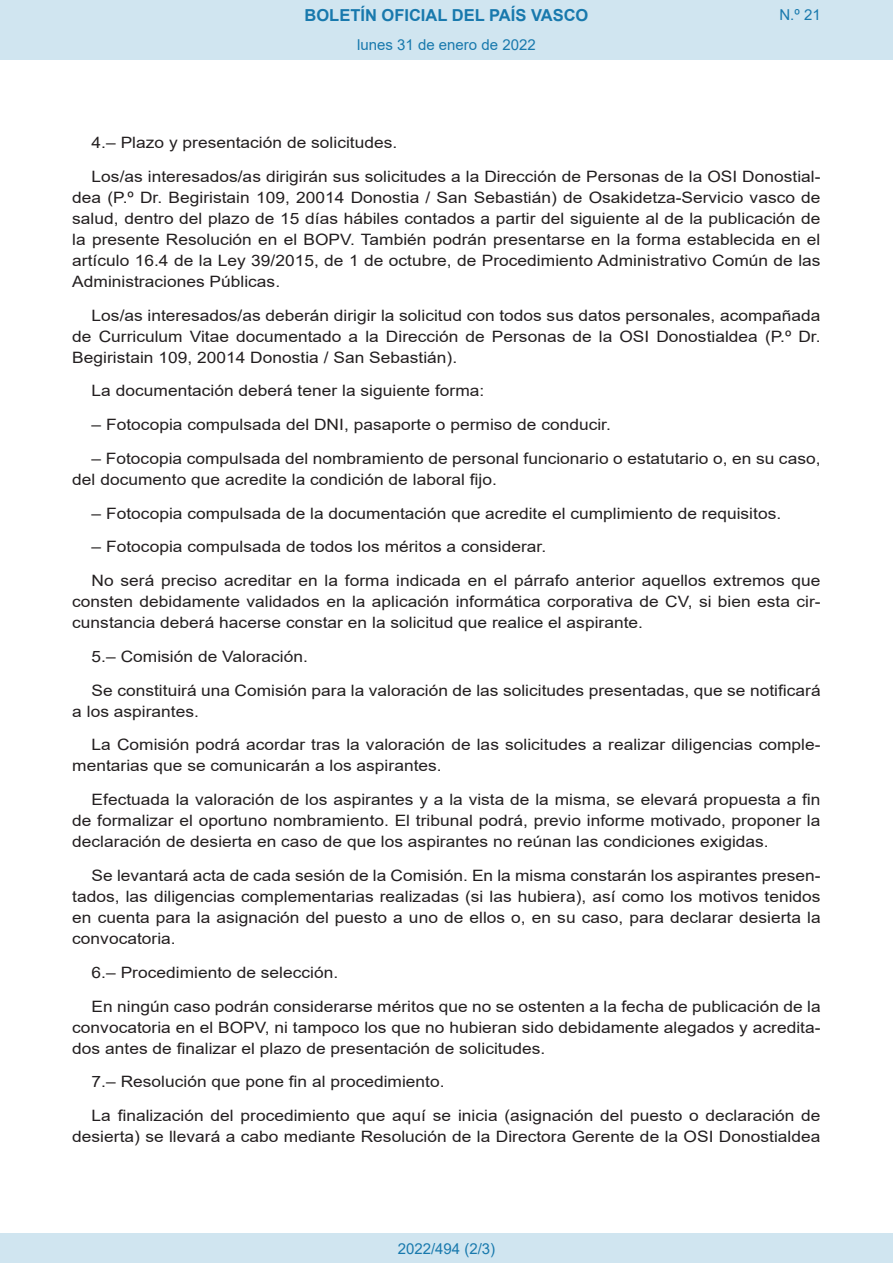
<style>
.page{position:relative;width:893px;height:1263px;background:#fff}
.page>*{position:absolute;margin:0;border:0;box-sizing:border-box;transform-origin:0 0}
.t1{font:700 16.5px "Arial";color:#1879ad}
.BOPVDetalle{font:15.6px/21px "Arial";color:#231f20;text-align:justify;scale:1.11 1}
.Paginacion_Centro{font:15px "Arial";color:#1879ad}
</style>
<div class="page">
<div style="left:0;top:0;width:893px;height:60px;background:#d0e5f0"></div>
<div style="left:0;top:1233px;width:893px;height:30px;background:#d0e5f0"></div>
<p class="t1" style="left:305px;top:3px;width:285px">BOLETÍN OFICIAL DEL PAÍS VASCO</p>
<p class="Paginacion_Centro" style="left:357px;top:35px;width:180px">lunes 31 de enero de 2022</p>
<p class="Paginacion_Centro" style="left:779px;top:5px;width:43px">N.º 21</p>
<p class="BOPVDetalle" style="left:92px;top:132px;width:277px">4.– Plazo y presentación de solicitudes.</p>
<p class="BOPVDetalle" style="left:72px;top:166px;width:676px;text-indent:19px">Los/as interesados/as dirigirán sus solicitudes a la Dirección de Personas de la OSI Donostial&shy;dea (P.º Dr. Begiristain 109, 20014 Donostia / San Sebastián) de Osakidetza-Servicio vasco de salud, dentro del plazo de 15 días hábiles contados a partir del siguiente al de la publicación de la presente Resolución en el BOPV. También podrán presentarse en la forma establecida en el artículo 16.4 de la Ley 39/2015, de 1 de octubre, de Procedimiento Administrativo Común de las Administraciones Públicas.</p>
<p class="BOPVDetalle" style="left:72px;top:305px;width:676px;text-indent:19px">Los/as interesados/as deberán dirigir la solicitud con todos sus datos personales, acompañada de Curriculum Vitae documentado a la Dirección de Personas de la OSI Donostialdea (P.º Dr.<br>Begiristain 109, 20014 Donostia / San Sebastián).</p>
<p class="BOPVDetalle" style="left:92px;top:380px;width:355px">La documentación deberá tener la siguiente forma:</p>
<p class="BOPVDetalle" style="left:92px;top:414px;width:469px">– Fotocopia compulsada del DNI, pasaporte o permiso de conducir.</p>
<p class="BOPVDetalle" style="left:72px;top:448px;width:676px;text-indent:19px">– Fotocopia compulsada del nombramiento de personal funcionario o estatutario o, en su caso, del documento que acredite la condición de laboral fijo.</p>
<p class="BOPVDetalle" style="left:92px;top:503px;width:623px">– Fotocopia compulsada de la documentación que acredite el cumplimiento de requisitos.</p>
<p class="BOPVDetalle" style="left:92px;top:536px;width:411px">– Fotocopia compulsada de todos los méritos a considerar.</p>
<p class="BOPVDetalle" style="left:72px;top:570px;width:676px;text-indent:19px">No será preciso acreditar en la forma indicada en el párrafo anterior aquellos extremos que consten debidamente validados en la aplicación informática corporativa de CV, si bien esta cir&shy;cunstancia deberá hacerse constar en la solicitud que realice el aspirante.</p>
<p class="BOPVDetalle" style="left:92px;top:646px;width:196px">5.– Comisión de Valoración.</p>
<p class="BOPVDetalle" style="left:72px;top:680px;width:676px;text-indent:19px">Se constituirá una Comisión para la valoración de las solicitudes presentadas, que se notificará a los aspirantes.</p>
<p class="BOPVDetalle" style="left:72px;top:734px;width:676px;text-indent:19px">La Comisión podrá acordar tras la valoración de las solicitudes a realizar diligencias comple&shy;mentarias que se comunicarán a los aspirantes.</p>
<p class="BOPVDetalle" style="left:72px;top:789px;width:675px;text-indent:19px">Efectuada la valoración de los aspirantes y a la vista de la misma, se elevará propuesta a fin de formalizar el oportuno nombramiento. El tribunal podrá, previo informe motivado, proponer la declaración de desierta en caso de que los aspirantes no reúnan las condiciones exigidas.</p>
<p class="BOPVDetalle" style="left:72px;top:865px;width:676px;text-indent:19px">Se levantará acta de cada sesión de la Comisión. En la misma constarán los aspirantes presen&shy;tados, las diligencias complementarias realizadas (si las hubiera), así como los motivos tenidos en cuenta para la asignación del puesto a uno de ellos o, en su caso, para declarar desierta la convocatoria.</p>
<p class="BOPVDetalle" style="left:92px;top:962px;width:224px">6.– Procedimiento de selección.</p>
<p class="BOPVDetalle" style="left:72px;top:995px;width:676px;text-indent:19px">En ningún caso podrán considerarse méritos que no se ostenten a la fecha de publicación de la convocatoria en el BOPV, ni tampoco los que no hubieran sido debidamente alegados y acredita&shy;dos antes de finalizar el plazo de presentación de solicitudes.</p>
<p class="BOPVDetalle" style="left:92px;top:1071px;width:319px">7.– Resolución que pone fin al procedimiento.</p>
<p class="BOPVDetalle" style="left:72px;top:1105px;width:676px;text-align:right">La finalización del procedimiento que aquí se inicia (asignación del puesto o declaración de desierta) se llevará a cabo mediante Resolución de la Directora Gerente de la OSI Donostialdea</p>
<p class="Paginacion_Centro" style="left:398px;top:1238px;width:99px">2022/494 (2/3)</p>
</div>
